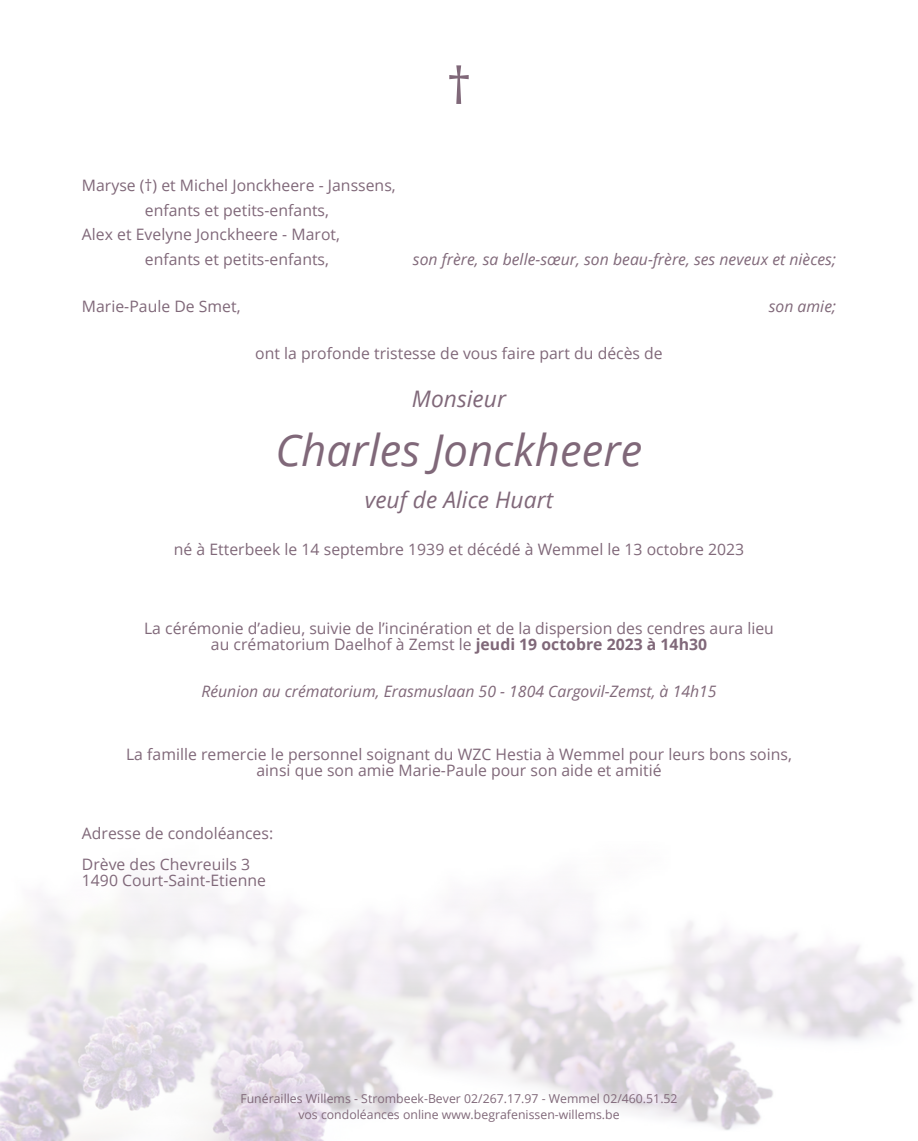
<style>
.page{position:relative;width:918px;height:1141px;background:#fff}
.page>*{position:absolute;margin:0;border:0;box-sizing:border-box;transform-origin:0 0}
.t1{font:50.75px "Open Sans";color:#806879}
.t2{font:italic 43.75px "Open Sans";color:#806879}
.t3{font:italic 22.75px "Open Sans";color:#806879}
.t4{font:15.75px/15.8px "Open Sans";color:#806879;text-align:center}
.t5{font:italic 15.75px "Open Sans";color:#806879}
.t6{font:12.25px/15.8px "Open Sans";color:#806879;text-align:center}
.s1{font-weight:700}
</style>
<div class="page">
<img style="left:0;top:888px;width:913px;height:253px">
<h1 class="t1" style="left:446px;top:51px;width:27px">†</h1>
<p class="t4" style="left:82px;top:177px;width:315px">Maryse (†) et Michel Jonckheere - Janssens,</p>
<p class="t4" style="left:145px;top:202px;width:186px">enfants et petits-enfants,</p>
<p class="t4" style="left:82px;top:226px;width:260px">Alex et Evelyne Jonckheere - Marot,</p>
<p class="t4" style="left:145px;top:251px;width:186px">enfants et petits-enfants,</p>
<p class="t5" style="left:413px;top:248px;width:424px">son frère, sa belle-sœur, son beau-frère, ses neveux et nièces;</p>
<p class="t4" style="left:82px;top:298px;width:160px">Marie-Paule De Smet,</p>
<p class="t5" style="left:768px;top:296px;width:69px">son amie;</p>
<p class="t4" style="left:255px;top:345px;width:409px">ont la profonde tristesse de vous faire part du décès de</p>
<h3 class="t3" style="left:412px;top:383px;width:96px">Monsieur</h3>
<h2 class="t2" style="left:275px;top:420px;width:368px">Charles Jonckheere</h2>
<h3 class="t3" style="left:365px;top:484px;width:190px">veuf de Alice Huart</h3>
<p class="t4" style="left:174px;top:541px;width:572px">né à Etterbeek le 14 septembre 1939 et décédé à Wemmel le 13 octobre 2023</p>
<p class="t4" style="left:144px;top:620px;width:631px">La cérémonie d’adieu, suivie de l’incinération et de la dispersion des cendres aura lieu au crématorium Daelhof à Zemst le <span class="s1">jeudi 19 octobre 2023 à 14h30</span></p>
<p class="t5" style="left:201px;top:681px;width:517px">Réunion au crématorium, Erasmuslaan 50 - 1804 Cargovil-Zemst, à 14h15</p>
<p class="t4" style="left:126px;top:746px;width:667px">La famille remercie le personnel soignant du WZC Hestia à Wemmel pour leurs bons soins, ainsi que son amie Marie-Paule pour son aide et amitié</p>
<p class="t4" style="left:82px;top:817px;width:193px;line-height:31.5px;text-align:left">Adresse de condoléances:<br>Drève des Chevreuils 3</p>
<p class="t4" style="left:82px;top:872px;width:186px">1490 Court-Saint-Etienne</p>
<p class="t6" style="left:240px;top:1091px;width:439px">Funérailles Willems - Strombeek-Bever 02/267.17.97 - Wemmel 02/460.51.52 vos condoléances online www.begrafenissen-willems.be</p>
</div>
